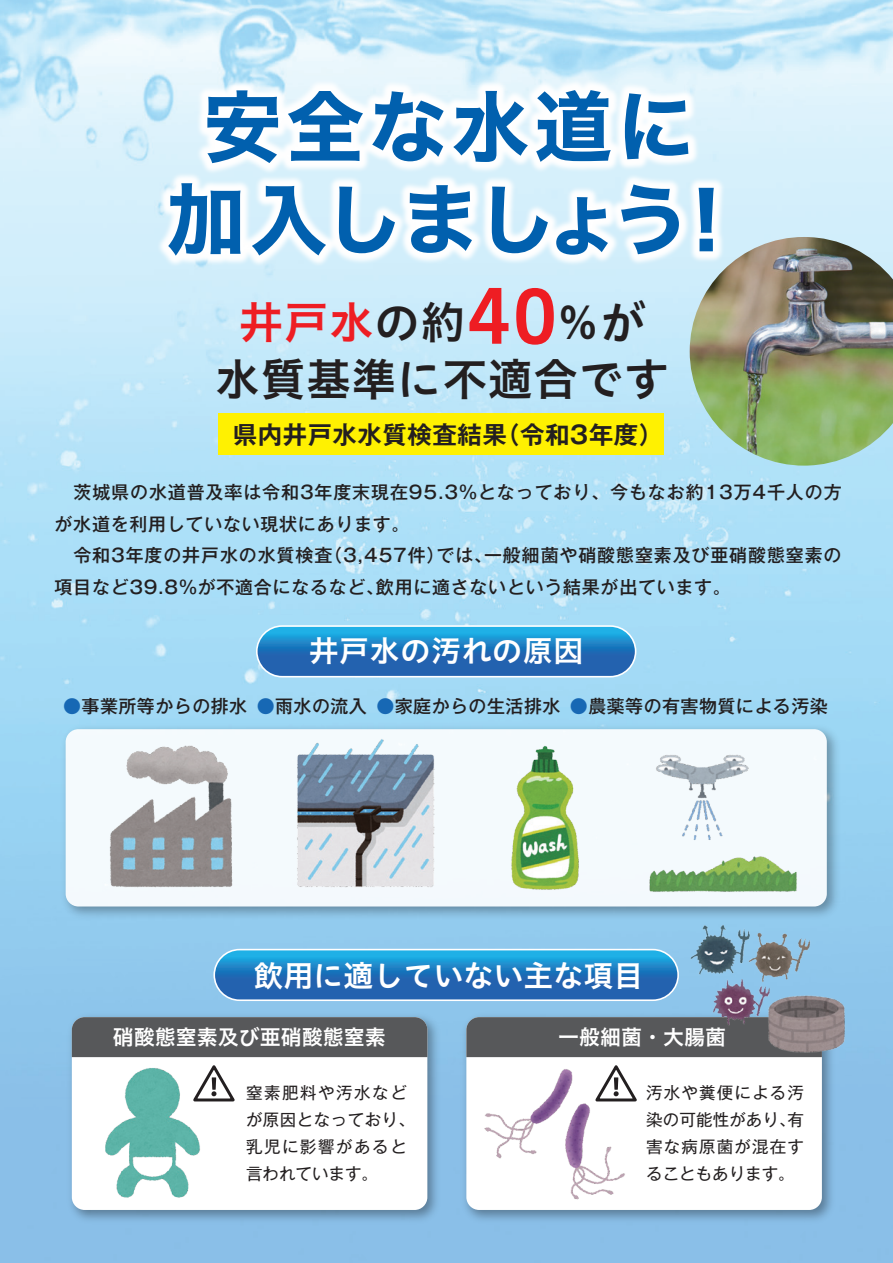
<style>
.page{position:relative;width:893px;height:1263px;background:#fff}
.page>*{position:absolute;margin:0;border:0;box-sizing:border-box;transform-origin:0 0}
.t1{font:78px/93px "Hira Kaku Std W7";letter-spacing:.06em;color:#0160ae}
.t2{font:78px "Hira Kaku Std W7";letter-spacing:-.03em;color:#0160ae}
.t3{font:73.35px "Hiragino UD Sans Std W6";color:#ee1d23}
.t4{font:44.55px/56.1px "Hiragino UD Sans Std W6";letter-spacing:.02em;color:#231f20}
.t5{font:30px "Hiragino UD Sans Std W6";color:#fff}
.t6{font:30px "Hiragino UD Sans Std W6";letter-spacing:.02em;color:#fff}
.t7{font:700 24.45px "P Gothic MB101 Pr 6 N De";letter-spacing:.02em;color:#231f20}
.t8{font:21px "Hiragino UD Sans Std W6";color:#fff}
.t9{font:500 18px "Gothic MB101 Pr 6";letter-spacing:.04em;color:#231f20}
.t10{font:16.5px/27px "Gothic MB101 Pr 6";letter-spacing:.07em;color:#231f20;text-align:justify}
.t11{font:16.5px/27px "Gothic MB101 Pr 6";letter-spacing:.095em;color:#231f20}
.s1{font-size:44.55px;color:#231f20}
.s2{color:#ee1d23}
.s3{color:#1768b4}
</style>
<div class="page">
<img style="left:0;top:0;width:893px;height:1263px">
<img style="left:57px;top:721px;width:787px;height:203px">
<div style="left:66px;top:729px;width:761px;height:177px;background:#f4fafd;border-radius:13px"></div>
<img style="left:109px;top:745px;width:124px;height:143px">
<img style="left:297px;top:739px;width:138px;height:149px">
<img style="left:511px;top:746px;width:68px;height:144px">
<img style="left:649px;top:755px;width:148px;height:137px">
<img style="left:690px;top:237px;width:203px;height:229px">
<div style="left:257px;top:626px;width:379px;height:51px;background:#2362af;border-radius:25px"></div>
<svg style="left:257px;top:626px;width:378px;height:43px"></svg>
<div style="left:256px;top:625px;width:380px;height:52px;border:2px solid #fff;border-radius:25px"></div>
<div style="left:218px;top:413px;width:446px;height:42px;background:#fff101"></div>
<div style="left:214px;top:949px;width:464px;height:51px;background:#2362af;border-radius:25px"></div>
<svg style="left:215px;top:949px;width:463px;height:44px"></svg>
<div style="left:213px;top:949px;width:466px;height:52px;border:2px solid #fff;border-radius:25px"></div>
<img style="left:63px;top:1009px;width:382px;height:218px">
<div style="left:72px;top:1017px;width:355px;height:193px;background:#fff;border-radius:13px"></div>
<img style="left:458px;top:1009px;width:381px;height:218px">
<div style="left:466px;top:1017px;width:356px;height:193px;background:#fff;border-radius:13px"></div>
<svg style="left:466px;top:1017px;width:356px;height:87px"></svg>
<img style="left:481px;top:1066px;width:146px;height:134px">
<img style="left:686px;top:920px;width:127px;height:109px">
<img style="left:105px;top:1104px;width:95px;height:94px">
<svg style="left:72px;top:1017px;width:355px;height:87px"></svg>
<img style="left:765px;top:987px;width:82px;height:73px">
<img style="left:99px;top:21px;width:694px;height:328px">
<h1 class="t1" style="left:667px;top:84px;width:79px;text-indent:-463px">安全な水道に!</h1>
<h1 class="t2" style="left:167px;top:159px;width:524px">加入しましょう</h1>
<h2 class="t3" style="left:467px;top:260px;width:135px">40<span class="s1">％</span></h2>
<h3 class="t4" style="left:601px;top:292px;width:46px">が</h3>
<h3 class="t4" style="left:216px;top:292px;width:455px;text-indent:23px"><span class="s2">井戸水</span>の約<br>水質基準に不適合です</h3>
<h3 class="t7" style="left:495px;top:421px;width:170px">（令和3年度(</h3>
<h3 class="t7" style="left:233px;top:421px;width:276px">県内井戸水水質検査結果</h3>
<p class="t9" style="left:55px;top:477px;width:789px">　茨城県の水道普及率は令和3年度末現在95.3％となっており、今もなお約13万4千人の方</p>
<p class="t9" style="left:55px;top:509px;width:356px">が水道を利用していない現状にあります。</p>
<p class="t9" style="left:484px;top:540px;width:359px">一般細菌や硝酸態窒素及び亜硝酸態窒素の</p>
<p class="t9" style="left:324px;top:540px;width:122px">（3,457件）</p>
<p class="t9" style="left:55px;top:540px;width:279px">　令和3年度の井戸水の水質検査</p>
<p class="t9" style="left:436px;top:540px;width:57px">では、</p>
<p class="t9" style="left:55px;top:572px;width:331px">項目など39.8％が不適合になるなど、</p>
<p class="t9" style="left:376px;top:572px;width:356px">飲用に適さないという結果が出ています。</p>
<h3 class="t6" style="left:309px;top:627px;width:276px">井戸水の汚れの原因</h3>
<p class="t9" style="left:63px;top:691px;width:186px"><span class="s3">●</span>事業所等からの排水</p>
<p class="t9" style="left:257px;top:691px;width:112px"><span class="s3">●</span>雨水の流入</p>
<p class="t9" style="left:376px;top:691px;width:186px"><span class="s3">●</span>家庭からの生活排水</p>
<p class="t9" style="left:570px;top:691px;width:259px"><span class="s3">●</span>農薬等の有害物質による汚染</p>
<h3 class="t5" style="left:253px;top:952px;width:392px">飲用に適していない主な項目</h3>
<p class="t8" style="left:113px;top:1021px;width:274px">硝酸態窒素及び亜硝酸態窒素</p>
<p class="t11" style="left:246px;top:1078px;width:171px">窒素肥料や汚水などが原因となっており、乳児に影響があると言われています。</p>
<p class="t8" style="left:558px;top:1021px;width:169px">一般細菌・大腸菌</p>
<p class="t10" style="left:646px;top:1078px;width:159px">汚水や糞便による汚染の可能性があり有、害な病原菌が混在することもあります。</p>
</div>
